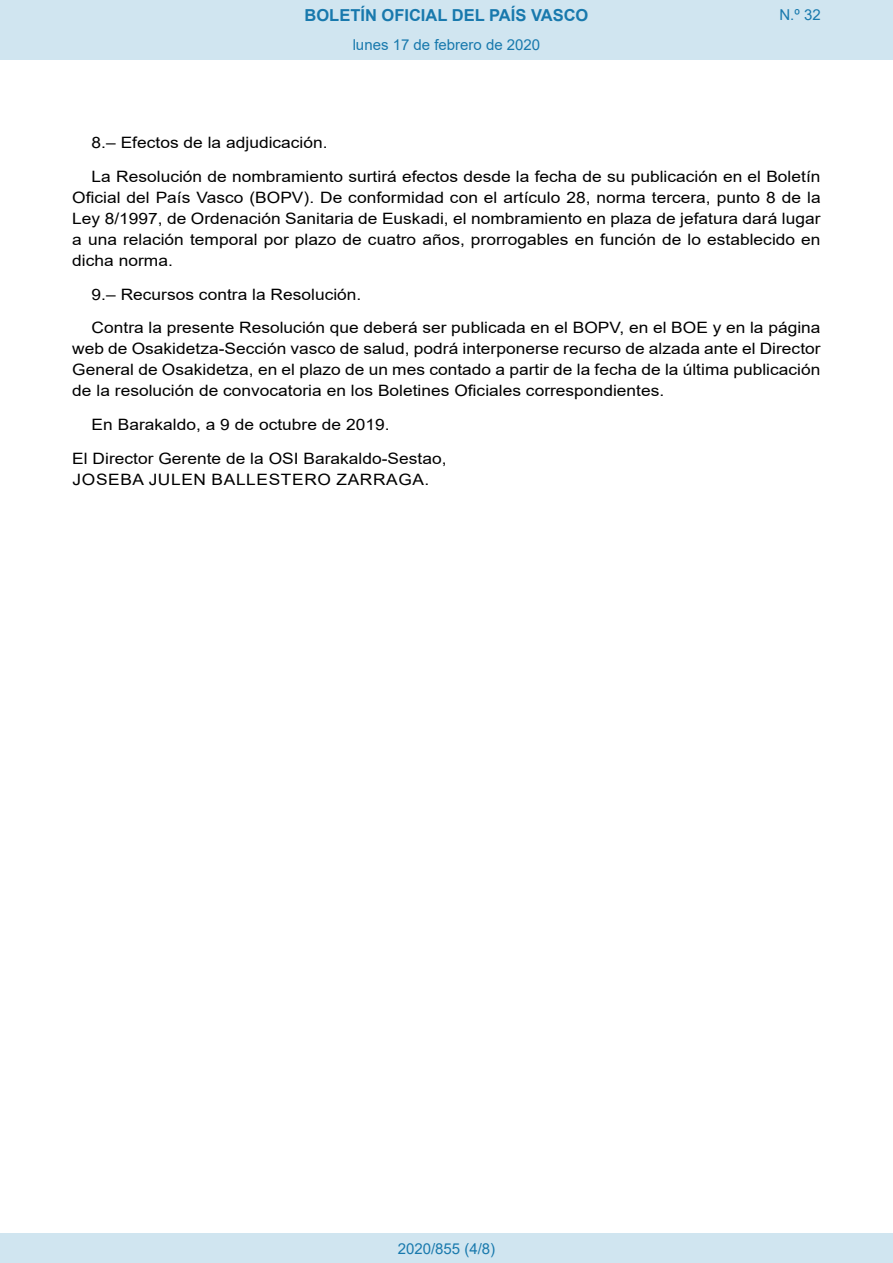
<style>
.page{position:relative;width:893px;height:1263px;background:#fff}
.page>*{position:absolute;margin:0;border:0;box-sizing:border-box;transform-origin:0 0}
.t1{font:700 16.5px "Arial";color:#1879ad}
.BOPVDetalle{font:15.6px/21px "Arial";color:#000;text-align:justify;scale:1.11 1}
.BOPVFirmaPuesto{font:15.6px "Arial";color:#000;scale:1.11 1}
.BOPVFirmaLugFec{font:15.6px "Arial";color:#000;scale:1.11 1}
.BOPVFirmaNombre{font:15.6px "Arial";letter-spacing:.035em;color:#000;scale:1.11 1}
.Paginacion_Centro{font:15px "Arial";color:#1879ad}
</style>
<div class="page">
<div style="left:0;top:0;width:893px;height:60px;background:#d0e5f0"></div>
<div style="left:0;top:1233px;width:893px;height:30px;background:#d0e5f0"></div>
<p class="t1" style="left:305px;top:3px;width:285px">BOLETÍN OFICIAL DEL PAÍS VASCO</p>
<p class="Paginacion_Centro" style="left:353px;top:35px;width:189px">lunes 17 de febrero de 2020</p>
<p class="Paginacion_Centro" style="left:779px;top:5px;width:43px">N.º 32</p>
<p class="BOPVDetalle" style="left:92px;top:132px;width:214px">8.– Efectos de la adjudicación.</p>
<p class="BOPVDetalle" style="left:72px;top:166px;width:676px;text-indent:19px">La Resolución de nombramiento surtirá efectos desde la fecha de su publicación en el Boletín Oficial del País Vasco (BOPV). De conformidad con el artículo 28, norma tercera, punto 8 de la Ley 8/1997, de Ordenación Sanitaria de Euskadi, el nombramiento en plaza de jefatura dará lugar a una relación temporal por plazo de cuatro años, prorrogables en función de lo establecido en dicha norma.</p>
<p class="BOPVDetalle" style="left:92px;top:284px;width:245px">9.– Recursos contra la Resolución.</p>
<p class="BOPVDetalle" style="left:72px;top:317px;width:676px;text-indent:19px">Contra la presente Resolución que deberá ser publicada en el BOPV, en el BOE y en la página web de Osakidetza-Sección vasco de salud, podrá interponerse recurso de alzada ante el Director General de Osakidetza, en el plazo de un mes contado a partir de la fecha de la última publicación de la resolución de convocatoria en los Boletines Oficiales correspondientes.</p>
<p class="BOPVFirmaLugFec" style="left:92px;top:414px;width:270px">En Barakaldo, a 9 de octubre de 2019.</p>
<p class="BOPVFirmaPuesto" style="left:72px;top:448px;width:339px">El Director Gerente de la OSI Barakaldo-Sestao,</p>
<p class="BOPVFirmaNombre" style="left:73px;top:469px;width:323px">JOSEBA JULEN BALLESTERO ZARRAGA.</p>
<p class="Paginacion_Centro" style="left:398px;top:1238px;width:99px">2020/855 (4/8)</p>
</div>
